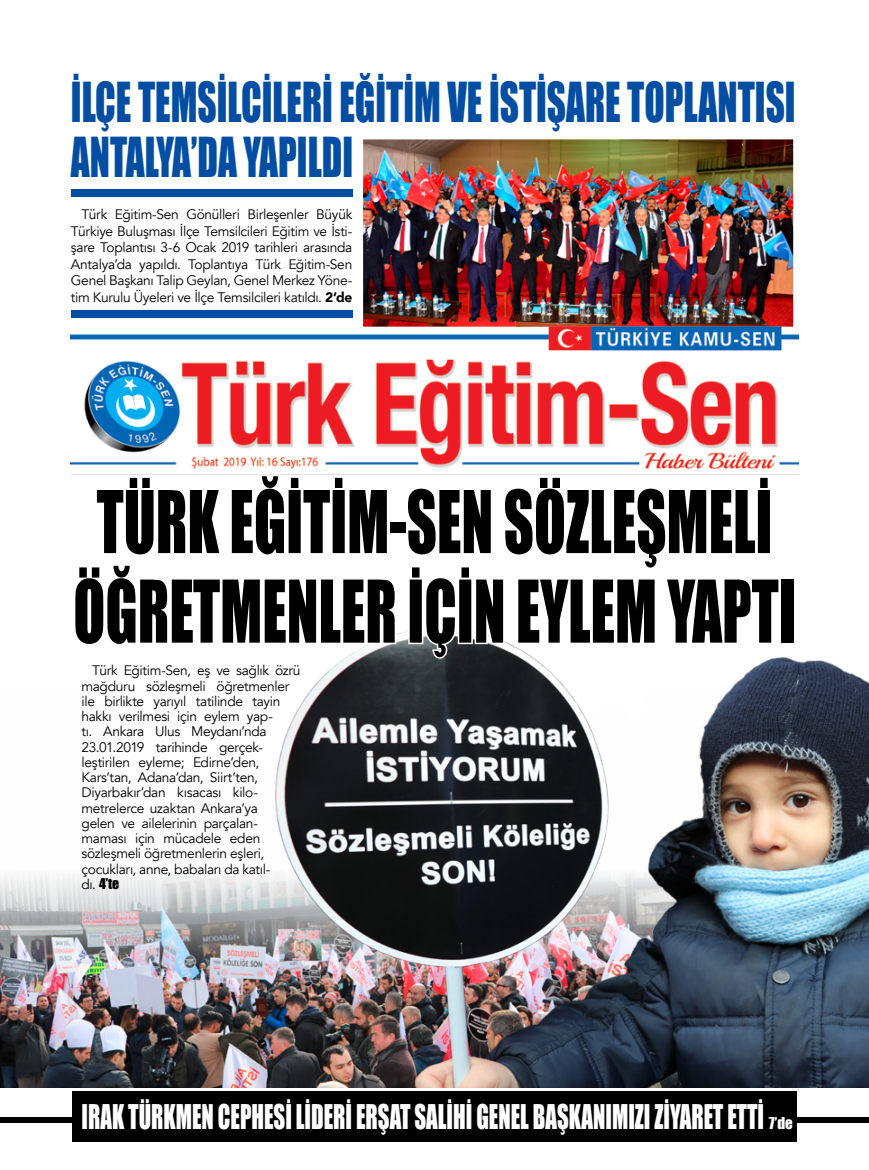
<style>
.page{position:relative;width:869px;height:1170px;background:#fff}
.page>*{position:absolute;margin:0;border:0;box-sizing:border-box;transform-origin:0 0}
.t1{font:79.75px/89.5px "Impact";color:#000;scale:.74 1}
.t2{font:50.62px/54.9px "Impact";color:#034ea2;scale:.74 1}
.t3{font:31.25px "Impact";color:#fff;scale:.73 1}
.t4{font:13.75px/15.2px "Avenir";letter-spacing:-.025em;color:#000;text-align:justify}
.t5{font:13.75px "Impact";color:#000}
.s1{font-weight:900}
.s2{font-family:"Avenir"}
.s3{font-size:15px}
</style>
<div class="page">
<img style="left:364px;top:140px;width:427px;height:183px">
<div style="left:358px;top:134px;width:439px;height:197px;border:5px solid #fff"></div>
<div style="left:71px;top:189px;width:281px;height:7px;background:#034ea2"></div>
<img style="left:0;top:873px;width:190px;height:213px">
<img style="left:71px;top:323px;width:726px;height:152px">
<img style="left:190px;top:632px;width:678px;height:454px">
<div style="left:71px;top:310px;width:281px;height:7px;background:#034ea2"></div>
<div style="left:72px;top:1090px;width:724px;height:51px;background:#000"></div>
<svg style="left:72px;top:449px;width:326px;height:198px"></svg>
<svg style="left:404px;top:449px;width:377px;height:211px"></svg>
<div style="left:0;top:1116px;width:72px;height:6px;background:#000"></div>
<div style="left:795px;top:1116px;width:73px;height:6px;background:#000"></div>
<h2 class="t2" style="left:71px;top:74px;width:980px">İLÇE TEMSİLCİLERİ EĞİTİM VE İSTİŞARE TOPLANTISI<br>ANTALYA’DA YAPILDI</h2>
<p class="t4" style="left:71px;top:206px;width:283px;line-height:16.5px;text-indent:11px">Türk Eğitim-Sen Gönülleri Birleşenler Büyük Türkiye Buluşması İlçe Temsilcileri Eğitim ve İsti&shy;şare Toplantısı 3-6 Ocak 2019 tarihleri arasında Antalya’da yapıldı. Toplantıya Türk Eğitim-Sen Genel Başkanı Talip Geylan, Genel Merkez Yöne&shy;tim Kurulu Üyeleri ve İlçe Temsilcileri katıldı. <span class="s1">2’de</span></p>
<h1 class="t1" style="left:73px;top:475px;width:977px">TÜRK EĞİTİM-SEN SÖZLEŞMELİ<br>ÖĞRETMENLER İÇİN EYLEM YAPTI</h1>
<p class="t4" style="left:81px;top:663px;width:220px;text-align:left;text-indent:11px">Türk Eğitim-Sen, eş ve sağlık özrü mağduru sözleşmeli öğretmenler ile birlikte yarıyıl tatilinde tayin hakkı verilmesi için eylem yap-<br>tı. Ankara Ulus Meydanı’nda<br>23.01.2019 tarihinde gerçek&shy;leştirilen eyleme; Edirne’den,<br>Kars’tan, Adana’dan, Siirt’ten,<br>Diyarbakır’dan kısacası kilo&shy;metrelerce uzaktan Ankara’ya<br>gelen ve ailelerinin parçalan&shy;maması için mücadele eden sözleşmeli öğretmenlerin eşleri, çocukları, anne, babaları da katıl-</p>
<p class="t5" style="left:81px;top:872px;width:39px"><span class="s2">dı.</span> 4’te</p>
<h3 class="t3" style="left:81px;top:1091px;width:975px">IRAK TÜRKMEN CEPHESİ LİDERİ ERŞAT SALİHİ GENEL BAŞKANIMIZI ZİYARET ETTİ <span class="s3">7’de</span></h3>
</div>
